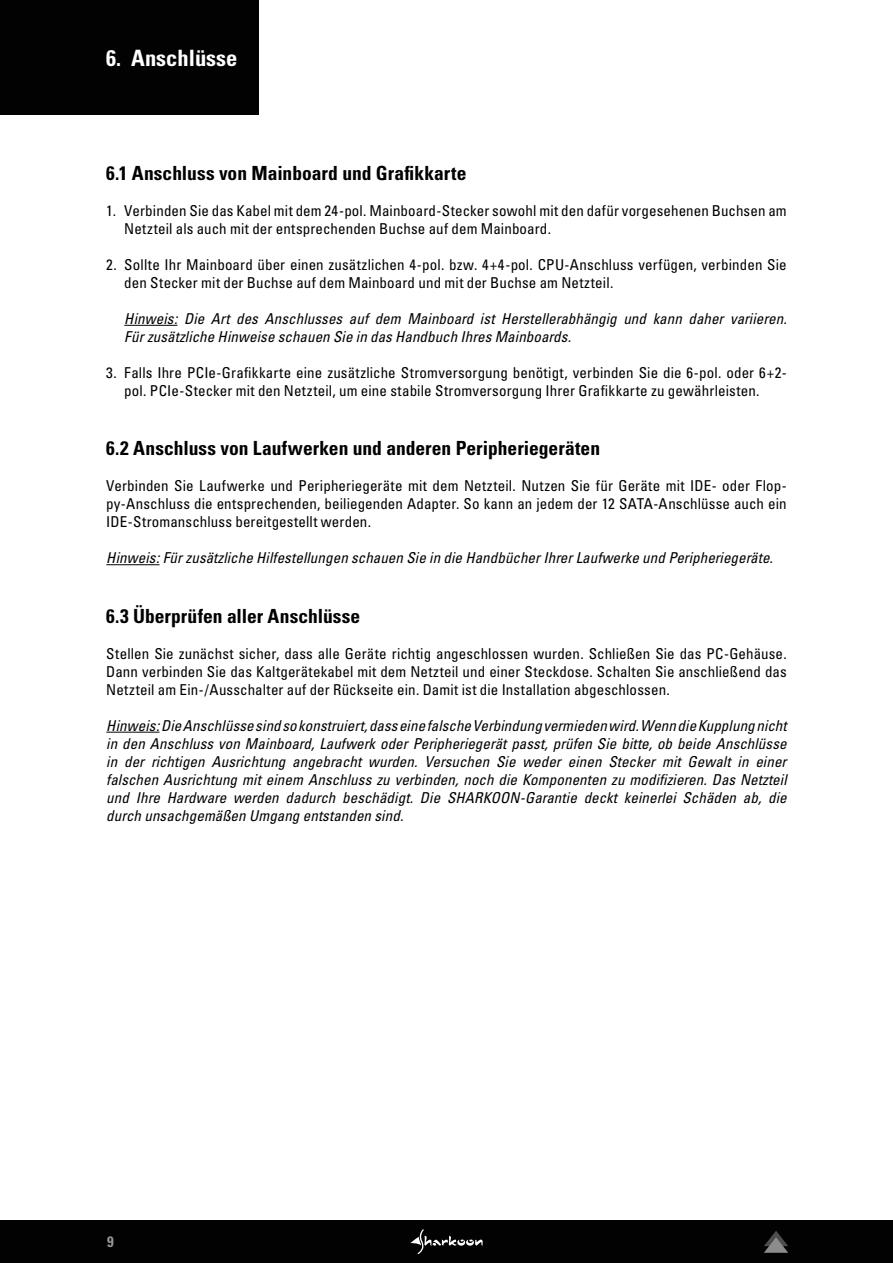
<style>
.page{position:relative;width:893px;height:1263px;background:#fff}
.page>*{position:absolute;margin:0;border:0;box-sizing:border-box;transform-origin:0 0}
.t1{font:700 condensed 22.5px "Univers";color:#fff}
.t2{font:700 condensed 19.5px "Univers";color:#000}
.t3{font:condensed 15px/18px "Univers";letter-spacing:.01em;color:#000}
.t4{font:italic condensed 15px/18px "Univers";letter-spacing:.005em;color:#000}
.t5{font:700 condensed 15px "Univers";color:#d9d9d9}
</style>
<div class="page">
<div style="left:0;top:1220px;width:893px;height:43px;background:#020203"></div>
<svg style="left:410px;top:1229px;width:73px;height:25px"></svg>
<svg style="left:764px;top:1231px;width:24px;height:22px"></svg>
<div style="left:0;top:0;width:258px;height:115px;background:#020203"></div>
<hr style="left:124px;top:325px;width:54px;height:1px;background:#000">
<hr style="left:106px;top:564px;width:54px;height:1px;background:#000">
<hr style="left:106px;top:732px;width:54px;height:1px;background:#000">
<h1 class="t1" style="left:106px;top:44px;width:133px">6. Anschlüsse</h1>
<h2 class="t2" style="left:106px;top:161px;width:362px">6.1 Anschluss von Mainboard und Grafikkarte</h2>
<p class="t3" style="left:124px;top:201px;width:664px;text-indent:-18px">1. Verbinden Sie das Kabel mit dem 24-pol. Mainboard-Stecker sowohl mit den dafür vorgesehenen Buchsen am<br>Netzteil als auch mit der entsprechenden Buchse auf dem Mainboard.</p>
<p class="t3" style="left:124px;top:255px;width:664px;text-indent:-18px">2. Sollte Ihr Mainboard über einen zusätzlichen 4-pol. bzw. 4+4-pol. CPU-Anschluss verfügen, verbinden Sie den Stecker mit der Buchse auf dem Mainboard und mit der Buchse am Netzteil.</p>
<p class="t4" style="left:124px;top:309px;width:664px">Hinweis: Die Art des Anschlusses auf dem Mainboard ist Herstellerabhängig und kann daher variieren.<br>Für zusätzliche Hinweise schauen Sie in das Handbuch Ihres Mainboards.</p>
<p class="t3" style="left:124px;top:363px;width:664px;text-indent:-18px">3. Falls Ihre PCIe-Grafikkarte eine zusätzliche Stromversorgung benötigt, verbinden Sie die 6-pol. oder 6+2- pol. PCIe-Stecker mit den Netzteil, um eine stabile Stromversorgung Ihrer Grafikkarte zu gewährleisten.</p>
<h2 class="t2" style="left:106px;top:436px;width:495px">6.2 Anschluss von Laufwerken und anderen Peripheriegeräten</h2>
<p class="t3" style="left:106px;top:477px;width:682px;text-align:justify">Verbinden Sie Laufwerke und Peripheriegeräte mit dem Netzteil. Nutzen Sie für Geräte mit IDE- oder Flop&shy;py-Anschluss die entsprechenden, beiliegenden Adapter. So kann an jedem der 12 SATA-Anschlüsse auch ein IDE-Stromanschluss bereitgestellt werden.</p>
<p class="t4" style="left:106px;top:549px;width:668px">Hinweis: Für zusätzliche Hilfestellungen schauen Sie in die Handbücher Ihrer Laufwerke und Peripheriegeräte.</p>
<h2 class="t2" style="left:106px;top:604px;width:256px">6.3 Überprüfen aller Anschlüsse</h2>
<p class="t3" style="left:106px;top:644px;width:682px;text-align:justify">Stellen Sie zunächst sicher, dass alle Geräte richtig angeschlossen wurden. Schließen Sie das PC-Gehäuse.<br>Dann verbinden Sie das Kaltgerätekabel mit dem Netzteil und einer Steckdose. Schalten Sie anschließend das Netzteil am Ein-/Ausschalter auf der Rückseite ein. Damit ist die Installation abgeschlossen.</p>
<p class="t4" style="left:106px;top:716px;width:682px;text-align:justify">Hinweis: Die Anschlüsse sind so konstruiert, dass eine falsche Verbindung vermieden wird. Wenn die Kupplung nicht in den Anschluss von Mainboard, Laufwerk oder Peripheriegerät passt, prüfen Sie bitte, ob beide Anschlüsse in der richtigen Ausrichtung angebracht wurden. Versuchen Sie weder einen Stecker mit Gewalt in einer falschen Ausrichtung mit einem Anschluss zu verbinden, noch die Komponenten zu modifizieren. Das Netzteil und Ihre Hardware werden dadurch beschädigt. Die SHARKOON-Garantie deckt keinerlei Schäden ab, die durch unsachgemäßen Umgang entstanden sind.</p>
<p class="t5" style="left:107px;top:1232px;width:8px">9</p>
</div>
